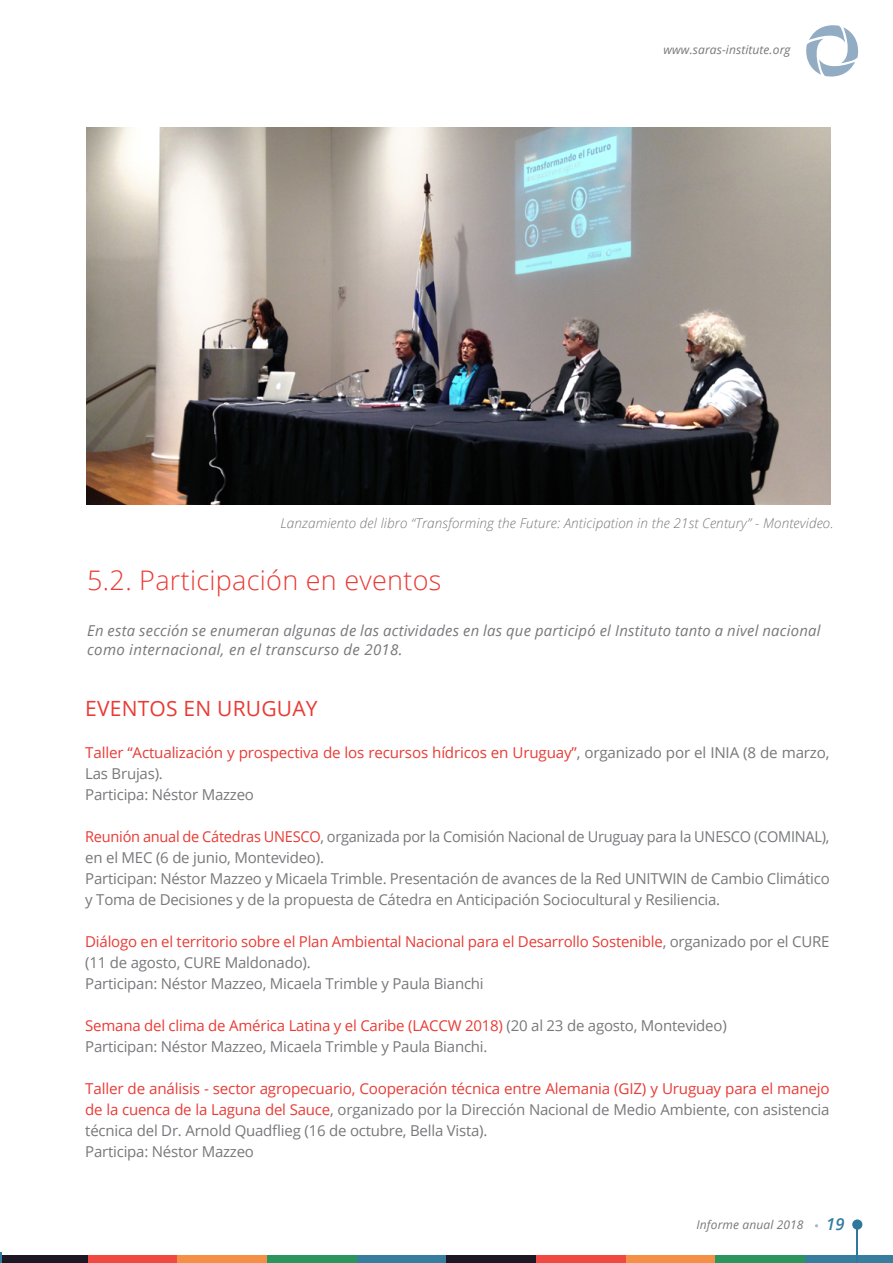
<style>
.page{position:relative;width:893px;height:1263px;background:#fff}
.page>*{position:absolute;margin:0;border:0;box-sizing:border-box;transform-origin:0 0}
.t1{font:300 27px "Open Sans";letter-spacing:.01em;color:#ea3b35}
.t2{font:21px "Open Sans";color:#e93b35}
.t3{font:italic 600 16.5px "Open Sans";color:#337da1}
.t4{font:15px/21px "Open Sans";letter-spacing:-.015em;color:#77787b}
.t5{font:italic 15px/19.5px "Open Sans";letter-spacing:.02em;color:#77787b}
.t6{font:15px/21px "Open Sans";letter-spacing:-.015em;color:#e93b35}
.t7{font:italic 300 13.5px "Open Sans";letter-spacing:.01em;color:#78797b}
.t8{font:italic 12px "Open Sans";letter-spacing:.01em;color:#77787b}
.s1{color:#77787b}
.s2{color:#e93b35}
</style>
<div class="page">
<div style="left:88px;top:1255px;width:90px;height:8px;background:#f04942"></div>
<div style="left:178px;top:1255px;width:89px;height:8px;background:#f49046"></div>
<div style="left:267px;top:1255px;width:90px;height:8px;background:#2a955d"></div>
<div style="left:357px;top:1255px;width:89px;height:8px;background:#377e9e"></div>
<div style="left:446px;top:1255px;width:90px;height:8px;background:#1e1824"></div>
<div style="left:536px;top:1255px;width:90px;height:8px;background:#f04942"></div>
<div style="left:626px;top:1255px;width:89px;height:8px;background:#f49046"></div>
<div style="left:715px;top:1255px;width:90px;height:8px;background:#2a955d"></div>
<div style="left:805px;top:1255px;width:88px;height:8px;background:#377e9e"></div>
<div style="left:0;top:1255px;width:88px;height:8px;background:#1e1824"></div>
<hr style="left:857px;top:1229px;width:1px;height:34px;background:#2f789c">
<div style="left:852px;top:1219px;width:10px;height:10px;background:#2f789c;border-radius:50%"></div>
<svg style="left:806px;top:25px;width:53px;height:52px"></svg>
<svg style="left:0;top:1252px;width:2px;height:11px"></svg>
<img style="left:86px;top:128px;width:744px;height:377px">
<p class="t8" style="left:663px;top:42px;width:129px">www.saras-institute.org</p>
<p class="t7" style="left:280px;top:514px;width:555px">Lanzamiento del libro “Transforming the Future: Anticipation in the 21st Century” - Montevideo.</p>
<h1 class="t1" style="left:87px;top:561px;width:356px">5.2. Participación en eventos</h1>
<p class="t5" style="left:87px;top:620px;width:735px">En esta sección se enumeran algunas de las actividades en las que participó el Instituto tanto a nivel nacional como internacional, en el transcurso de 2018.</p>
<h2 class="t2" style="left:85px;top:694px;width:27px">Eventos</h2>
<h2 class="t2" style="left:184px;top:694px;width:64px">en Uruguay</h2>
<p class="t6" style="left:85px;top:741px;width:746px">Taller “Actualización y prospectiva de los recursos hídricos en Uruguay”<span class="s1">, organizado por el INIA (8 de marzo,<br>Las Brujas).<br>Participa: Néstor Mazzeo</span></p>
<p class="t4" style="left:85px;top:825px;width:746px"><span class="s2">Reunión anual de Cátedras UNESCO</span>, organizada por la Comisión Nacional de Uruguay para la UNESCO (COMINAL), en el MEC (6 de junio, Montevideo).<br>Participan: Néstor Mazzeo y Micaela Trimble. Presentación de avances de la Red UNITWIN de Cambio Climático y Toma de Decisiones y de la propuesta de Cátedra en Anticipación Sociocultural y Resiliencia.</p>
<p class="t4" style="left:85px;top:930px;width:746px"><span class="s2">Diálogo en el territorio sobre el Plan Ambiental Nacional para el Desarrollo Sostenible</span>, organizado por el CURE (11 de agosto, CURE Maldonado).<br>Participan: Néstor Mazzeo, Micaela Trimble y Paula Bianchi</p>
<p class="t4" style="left:85px;top:1014px;width:643px"><span class="s2">Semana del clima de América Latina y el Caribe (LACCW 2018)</span> (20 al 23 de agosto, Montevideo)<br>Participan: Néstor Mazzeo, Micaela Trimble y Paula Bianchi.</p>
<p class="t4" style="left:85px;top:1077px;width:746px"><span class="s2">Taller de análisis - sector agropecuario, Cooperación técnica entre Alemania (GIZ) y Uruguay para el manejo de la cuenca de la Laguna del Sauce</span>, organizado por la Dirección Nacional de Medio Ambiente, con asistencia técnica del Dr. Arnold Quadflieg (16 de octubre, Bella Vista).<br>Participa: Néstor Mazzeo</p>
<p class="t8" style="left:696px;top:1216px;width:109px">Informe anual 2018</p>
<p class="t3" style="left:826px;top:1213px;width:20px">19</p>
</div>
